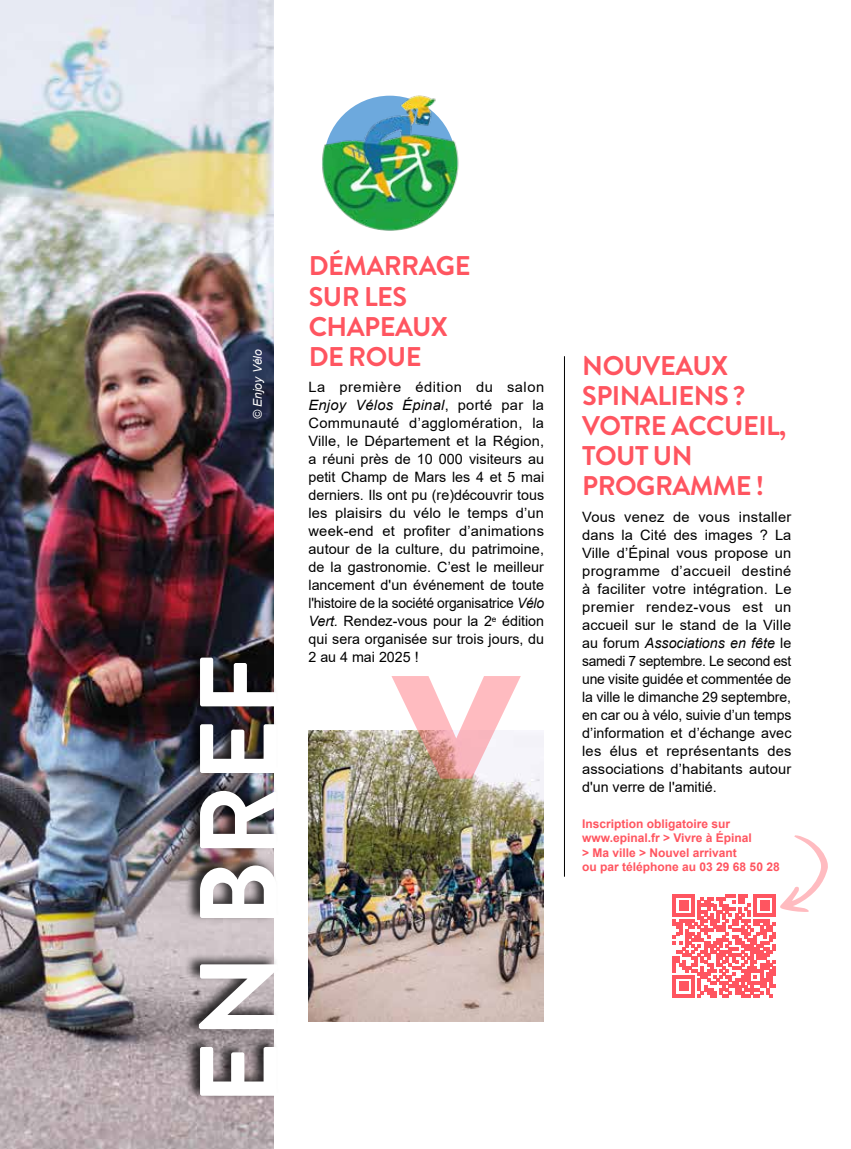
<style>
.page{position:relative;width:851px;height:1149px;background:#fff}
.page>*{position:absolute;margin:0;border:0;box-sizing:border-box;transform-origin:0 0}
.t1{font:700 27px/30px "Brandon Grotesque";letter-spacing:-.02em;color:#ff5560}
.t2{font:14.25px/18px "Arial";color:#000;text-align:justify}
.t3{font:700 12px/14.4px "Arial";color:#ff5560}
.t4{font:italic 12px "Arial";color:#fff}
.s1{font-style:italic}
</style>
<div class="page">
<img style="left:0;top:0;width:274px;height:1148px">
<hr style="left:564px;top:356px;width:1px;height:520px;background:#000">
<div style="left:184px;top:645px;width:94px;height:454px;background:#000;opacity:.75"></div>
<img style="left:199px;top:657px;width:79px;height:438px">
<img style="left:308px;top:730px;width:235px;height:291px">
<svg style="left:391px;top:676px;width:129px;height:102px"></svg>
<svg style="left:672px;top:835px;width:156px;height:162px"></svg>
<img style="left:322px;top:95px;width:137px;height:136px">
<p class="t4" style="left:250px;top:419px;width:71px;rotate:-90deg">© Enjoy Vélo</p>
<h1 class="t1" style="left:308px;top:251px;width:163px">DÉMARRAGE<br>SUR LES<br>CHAPEAUX<br>DE ROUE</h1>
<p class="t2" style="left:308px;top:378px;width:237px">La première édition du salon <span class="s1">Enjoy Vélos Épinal</span>, porté par la Communauté d’agglomération, la Ville, le Département et la Région, a réuni près de 10 000 visiteurs au petit Champ de Mars les 4 et 5 mai derniers. Ils ont pu (re)découvrir tous les plaisirs du vélo le temps d’un week-end et profiter d’animations autour de la culture, du patrimoine, de la gastronomie. C’est le meilleur lancement d'un événement de toute l'histoire de la société organisatrice <span class="s1">Vélo Vert.</span> Rendez-vous pour la 2<sup>e</sup> édition qui sera organisée sur trois jours, du 2 au 4 mai 2025 !</p>
<h1 class="t1" style="left:582px;top:351px;width:205px">NOUVEAUX<br>SPINALIENS ?<br>VOTRE ACCUEIL,<br>TOUT UN<br>PROGRAMME !</h1>
<p class="t2" style="left:582px;top:507px;width:211px">Vous venez de vous installer dans la Cité des images ? La Ville d’Épinal vous propose un programme d’accueil destiné à faciliter votre intégration. Le premier rendez-vous est un accueil sur le stand de la Ville au forum <span class="s1">Associations en fête</span> le samedi 7 septembre. Le second est une visite guidée et commentée de la ville le dimanche 29 septembre, en car ou à vélo, suivie d’un temps d’information et d’échange avec les élus et représentants des associations d’habitants autour d'un verre de l'amitié.</p>
<p class="t3" style="left:582px;top:816px;width:199px">Inscription obligatoire sur www.epinal.fr &gt; Vivre à Épinal<br>&gt; Ma ville &gt; Nouvel arrivant<br>ou par téléphone au 03 29 68 50 28</p>
</div>
